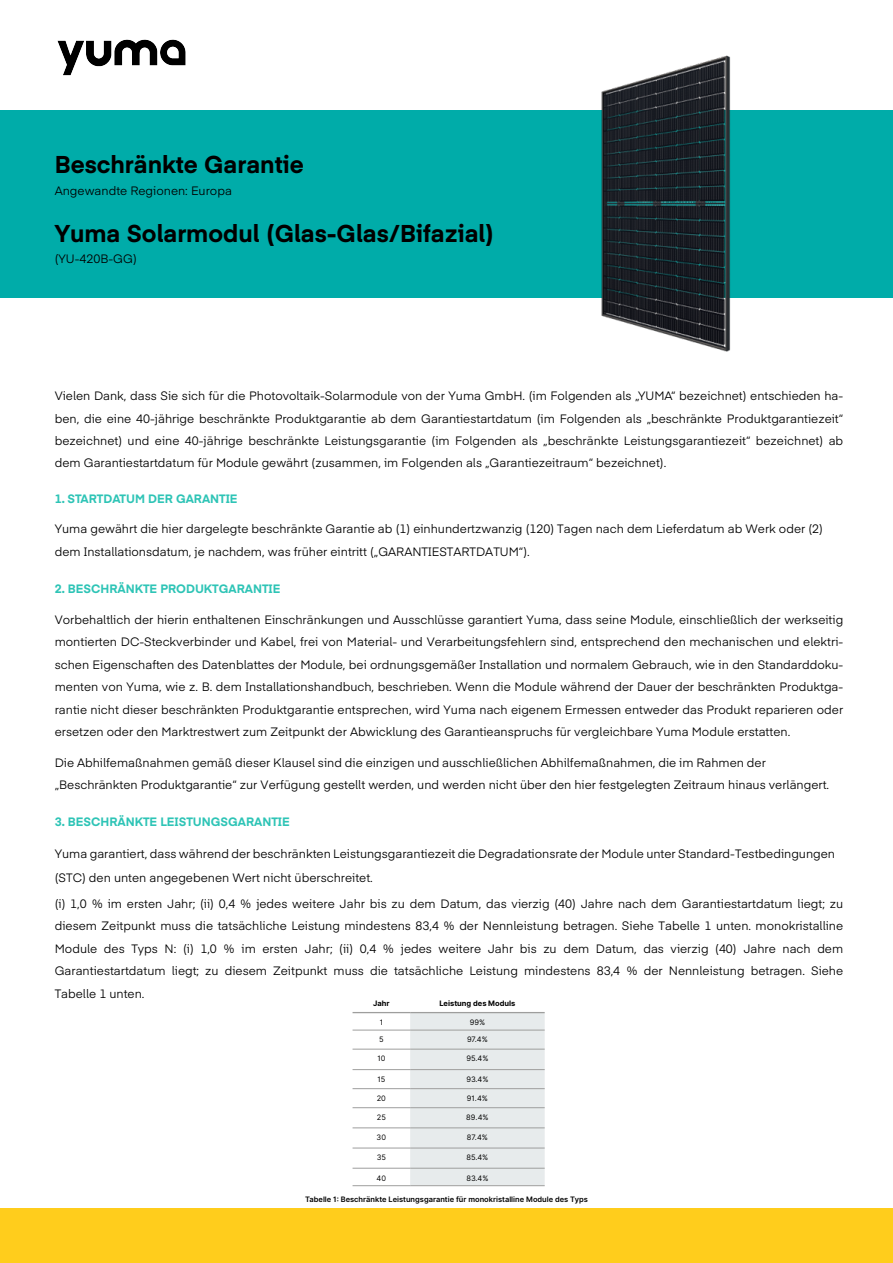
<style>
.page{position:relative;width:893px;height:1263px;background:#fff}
.page>*{position:absolute;margin:0;border:0;box-sizing:border-box;transform-origin:0 0}
.t1{font:700 24px "Eina 04";color:#000}
.t2{font:12px/22.5px "Eina 04";color:#000;text-align:justify}
.t3{font:700 12px "Eina 04";color:#2ec4b6}
.t4{font:600 7.5px "Inter";color:#000}
.t5{font:7.5px "Inter";color:#000}
.t6{font:700 7.5px "Inter";color:#000}
</style>
<div class="page">
<div style="left:0;top:111px;width:893px;height:187px;background:#00aca9"></div>
<div style="left:0;top:1209px;width:893px;height:54px;background:#ffcd1c"></div>
<div style="left:410px;top:1013px;width:135px;height:172px;background:#e7ebec"></div>
<hr style="left:410px;top:1012px;width:135px;height:1px;background:#9e9e9d">
<hr style="left:410px;top:1030px;width:135px;height:1px;background:#9e9e9d">
<hr style="left:410px;top:1049px;width:135px;height:1px;background:#9e9e9d">
<hr style="left:410px;top:1069px;width:135px;height:1px;background:#9e9e9d">
<hr style="left:410px;top:1088px;width:135px;height:1px;background:#9e9e9d">
<hr style="left:410px;top:1107px;width:135px;height:1px;background:#9e9e9d">
<hr style="left:410px;top:1127px;width:135px;height:1px;background:#9e9e9d">
<hr style="left:410px;top:1148px;width:135px;height:1px;background:#9e9e9d">
<hr style="left:410px;top:1168px;width:135px;height:1px;background:#9e9e9d">
<hr style="left:410px;top:1185px;width:135px;height:1px;background:#9e9e9d">
<hr style="left:353px;top:1030px;width:57px;height:1px;background:#9e9e9d">
<hr style="left:353px;top:1049px;width:57px;height:1px;background:#9e9e9d">
<hr style="left:353px;top:1069px;width:57px;height:1px;background:#9e9e9d">
<hr style="left:353px;top:1088px;width:57px;height:1px;background:#9e9e9d">
<hr style="left:353px;top:1107px;width:57px;height:1px;background:#9e9e9d">
<hr style="left:353px;top:1127px;width:57px;height:1px;background:#9e9e9d">
<hr style="left:353px;top:1148px;width:57px;height:1px;background:#9e9e9d">
<hr style="left:353px;top:1168px;width:57px;height:1px;background:#9e9e9d">
<hr style="left:353px;top:1185px;width:57px;height:1px;background:#9e9e9d">
<hr style="left:353px;top:1012px;width:57px;height:1px;background:#9e9e9d">
<img style="left:512px;top:55px;width:327px;height:297px">
<img style="left:57px;top:40px;width:129px;height:35px">
<h1 class="t1" style="left:55px;top:146px;width:251px">Beschränkte Garantie</h1>
<p class="t2" style="left:55px;top:179px;width:179px">Angewandte Regionen: Europa</p>
<h1 class="t1" style="left:55px;top:215px;width:441px">Yuma Solarmodul (Glas-Glas/Bifazial)</h1>
<p class="t2" style="left:55px;top:247px;width:84px">(YU-420B-GG)</p>
<p class="t2" style="left:55px;top:384px;width:790px">Vielen Dank, dass Sie sich für die Photovoltaik-Solarmodule von der Yuma GmbH. (im Folgenden als „YUMA“ bezeichnet) entschieden ha&shy;ben, die eine 40-jährige beschränkte Produktgarantie ab dem Garantiestartdatum (im Folgenden als „beschränkte Produktgarantiezeit“ bezeichnet) und eine 40-jährige beschränkte Leistungsgarantie (im Folgenden als „beschränkte Leistungsgarantiezeit“ bezeichnet) ab dem Garantiestartdatum für Module gewährt (zusammen, im Folgenden als „Garantiezeitraum“ bezeichnet).</p>
<p class="t3" style="left:55px;top:489px;width:184px">1. STARTDATUM DER GARANTIE</p>
<p class="t2" style="left:55px;top:517px;width:770px">Yuma gewährt die hier dargelegte beschränkte Garantie ab (1) einhundertzwanzig (120) Tagen nach dem Lieferdatum ab Werk oder (2) dem Installationsdatum, je nachdem, was früher eintritt („GARANTIESTARTDATUM“).</p>
<p class="t3" style="left:55px;top:580px;width:227px">2. BESCHRÄNKTE PRODUKTGARANTIE</p>
<p class="t2" style="left:55px;top:607px;width:790px">Vorbehaltlich der hierin enthaltenen Einschränkungen und Ausschlüsse garantiert Yuma, dass seine Module, einschließlich der werkseitig montierten DC-Steckverbinder und Kabel, frei von Material- und Verarbeitungsfehlern sind, entsprechend den mechanischen und elektri&shy;schen Eigenschaften des Datenblattes der Module, bei ordnungsgemäßer Installation und normalem Gebrauch, wie in den Standarddoku&shy;menten von Yuma, wie z. B. dem Installationshandbuch, beschrieben. Wenn die Module während der Dauer der beschränkten Produktga&shy;rantie nicht dieser beschränkten Produktgarantie entsprechen, wird Yuma nach eigenem Ermessen entweder das Produkt reparieren oder ersetzen oder den Marktrestwert zum Zeitpunkt der Abwicklung des Garantieanspruchs für vergleichbare Yuma Module erstatten.</p>
<p class="t2" style="left:55px;top:751px;width:776px">Die Abhilfemaßnahmen gemäß dieser Klausel sind die einzigen und ausschließlichen Abhilfemaßnahmen, die im Rahmen der „Beschränkten Produktgarantie“ zur Verfügung gestellt werden, und werden nicht über den hier festgelegten Zeitraum hinaus verlängert.</p>
<p class="t3" style="left:55px;top:813px;width:237px">3. BESCHRÄNKTE LEISTUNGSGARANTIE</p>
<p class="t2" style="left:55px;top:841px;width:782px;line-height:24px">Yuma garantiert, dass während der beschränkten Leistungsgarantiezeit die Degradationsrate der Module unter Standard-Testbedingungen (STC) den unten angegebenen Wert nicht überschreitet.</p>
<p class="t2" style="left:55px;top:891px;width:790px">(i) 1,0 % im ersten Jahr; (ii) 0,4 % jedes weitere Jahr bis zu dem Datum, das vierzig (40) Jahre nach dem Garantiestartdatum liegt; zu diesem Zeitpunkt muss die tatsächliche Leistung mindestens 83,4 % der Nennleistung betragen. Siehe Tabelle 1 unten. monokristalline Module des Typs N: (i) 1,0 % im ersten Jahr; (ii) 0,4 % jedes weitere Jahr bis zu dem Datum, das vierzig (40) Jahre nach dem Garantiestartdatum liegt; zu diesem Zeitpunkt muss die tatsächliche Leistung mindestens 83,4 % der Nennleistung betragen. Siehe Tabelle 1 unten.</p>
<p class="t6" style="left:373px;top:998px;width:18px">Jahr</p>
<p class="t6" style="left:439px;top:998px;width:78px">Leistung des Moduls</p>
<p class="t5" style="left:380px;top:1017px;width:5px">1</p>
<p class="t5" style="left:470px;top:1017px;width:17px">99%</p>
<p class="t5" style="left:379px;top:1034px;width:6px">5</p>
<p class="t5" style="left:467px;top:1034px;width:22px">97.4%</p>
<p class="t5" style="left:377px;top:1053px;width:10px">10</p>
<p class="t5" style="left:466px;top:1053px;width:23px">95.4%</p>
<p class="t5" style="left:377px;top:1074px;width:9px">15</p>
<p class="t5" style="left:466px;top:1074px;width:24px">93.4%</p>
<p class="t5" style="left:377px;top:1093px;width:11px">20</p>
<p class="t5" style="left:467px;top:1093px;width:22px">91.4%</p>
<p class="t5" style="left:377px;top:1112px;width:11px">25</p>
<p class="t5" style="left:466px;top:1112px;width:24px">89.4%</p>
<p class="t5" style="left:377px;top:1132px;width:11px">30</p>
<p class="t5" style="left:467px;top:1132px;width:22px">87.4%</p>
<p class="t5" style="left:377px;top:1152px;width:11px">35</p>
<p class="t5" style="left:466px;top:1152px;width:23px">85.4%</p>
<p class="t5" style="left:377px;top:1172px;width:11px">40</p>
<p class="t5" style="left:466px;top:1172px;width:24px">83.4%</p>
<p class="t4" style="left:305px;top:1194px;width:284px">Tabelle 1: Beschränkte Leistungsgarantie für monokristalline Module des Typs</p>
</div>
